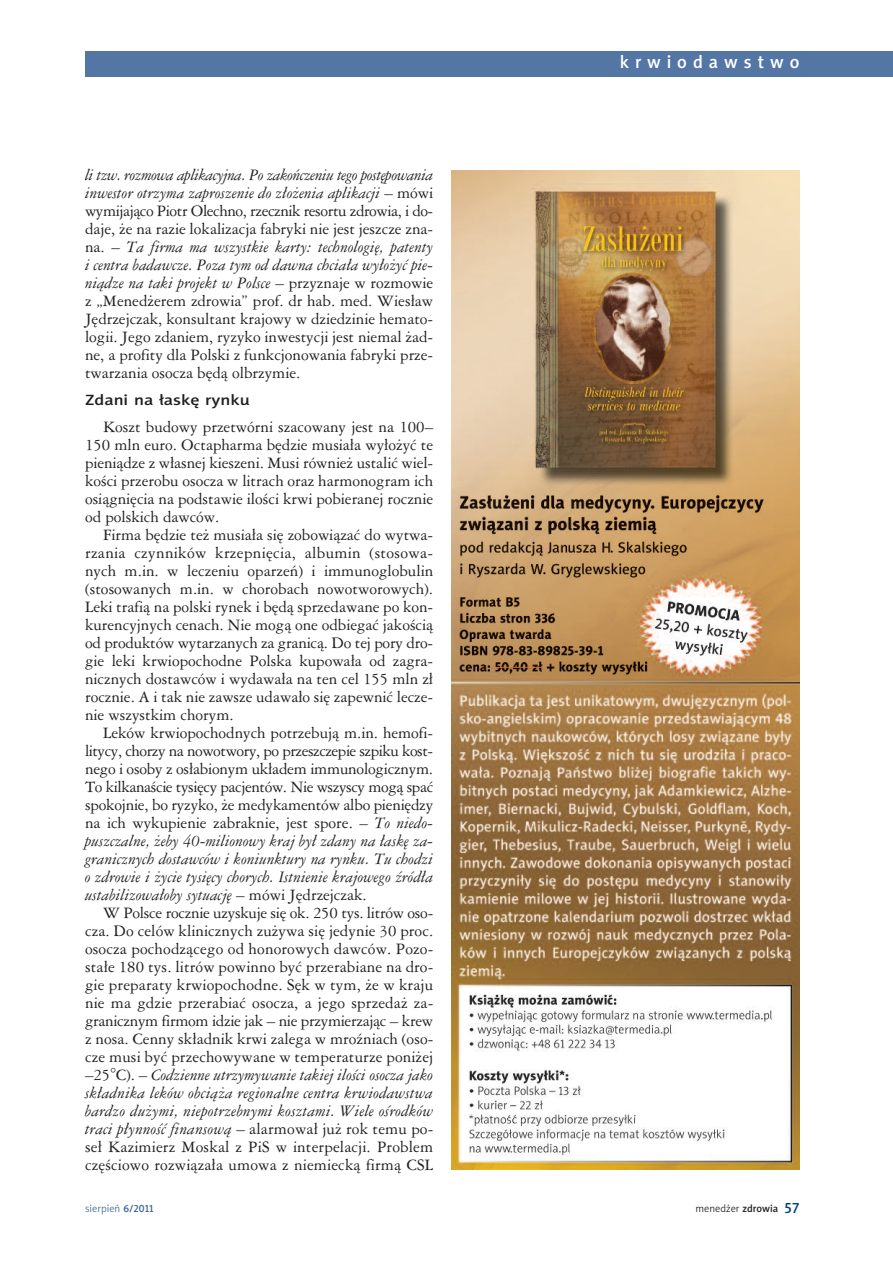
<style>
.page{position:relative;width:893px;height:1263px;background:#fff}
.page>*{position:absolute;margin:0;border:0;box-sizing:border-box;transform-origin:0 0}
.t1{font:18px "Naomi Sans EFNPS Medium";letter-spacing:.335em;color:#fff}
.t2{font:15px/18px "Ameri Garmnd PL";color:#231f20;text-align:justify}
.t3{font:15px "Naomi Sans EFNPS Medium";color:#231f20;scale:1.2 1}
.t4{font:10.5px "Naomi Sans EFNPS Light";color:#231f20}
.t5{font:10.5px "Naomi Sans EFNPS Light";color:#3d6799}
.s1{font-style:italic}
.s2{font-family:"Naomi Sans EFNPS Medium"}
.s3{font-family:"Naomi Sans EFNPS Medium";font-size:15px;color:#004279}
</style>
<div class="page">
<div style="left:85px;top:51px;width:808px;height:26px;background:#5476a5"></div>
<img style="left:451px;top:170px;width:348px;height:999px">
<p class="t2" style="left:85px;top:166px;width:350px"><span class="s1">li tzw. rozmowa aplikacyjna. Po zakończeniu tego postępowania inwestor otrzyma zaproszenie do złożenia aplikacji</span> – mówi wymijająco Piotr Olechno, rzecznik resortu zdrowia, i do&shy;daje, że na razie lokalizacja fabryki nie jest jeszcze zna&shy;na. – <span class="s1">Ta firma ma wszystkie karty: technologię, patenty i centra badawcze. Poza tym od dawna chciała wyłożyćpie&shy;niądze na taki projekt w Polsce</span> – przyznaje w rozmowie z „Menedżerem zdrowia” prof. dr hab. med. Wiesław Jędrzejczak, konsultant krajowy w dziedzinie hemato&shy;logii. Jego zdaniem, ryzyko inwestycji jest niemal żad&shy;ne, a profity dla Polski z funkcjonowania fabryki prze&shy;twarzania osocza będą olbrzymie.</p>
<p class="t3" style="left:85px;top:394px;width:139px">Zdani na łaskę rynku</p>
<p class="t2" style="left:85px;top:418px;width:350px;text-indent:18px">Koszt budowy przetwórni szacowany jest na 100– 150 mln euro. Octapharma będzie musiała wyłożyć te pieniądze z własnej kieszeni. Musi również ustalić wiel&shy;kości przerobu osocza w litrach oraz harmonogram ich osiągnięcia na podstawie ilości krwi pobieranej rocznie od polskich dawców.</p>
<p class="t2" style="left:85px;top:526px;width:350px;text-indent:18px">Firma będzie też musiała się zobowiązać do wytwa&shy;rzania czynników krzepnięcia, albumin (stosowa&shy;nych m.in. w leczeniu oparzeń) i immunoglobulin (stosowanych m.in. w chorobach nowotworowych).<br>Leki trafią na polski rynek i będą sprzedawane po kon&shy;kurencyjnych cenach. Nie mogą one odbiegać jakością od produktów wytarzanych za granicą. Do tej pory dro&shy;gie leki krwiopochodne Polska kupowała od zagra&shy;nicznych dostawców i wydawała na ten cel 155 mln zł rocznie. A i tak nie zawsze udawało się zapewnić lecze&shy;nie wszystkim chorym.</p>
<p class="t2" style="left:85px;top:724px;width:350px;text-indent:18px">Leków krwiopochodnych potrzebują m.in. hemofi&shy;litycy, chorzy na nowotwory, po przeszczepie szpiku kost&shy;nego i osoby z osłabionym układem immunologicznym.<br>To kilkanaście tysięcy pacjentów. Nie wszyscy mogą spać spokojnie, bo ryzyko, że medykamentów albo pieniędzy na ich wykupienie zabraknie, jest spore. – <span class="s1">To niedo&shy;puszczalne, żeby 40-milionowy kraj był zdany na łaskę za&shy;granicznych dostawców i koniunktury na rynku. Tu chodzi o zdrowie i życie tysięcy chorych. Istnienie krajowego źródła ustabilizowałoby sytuację</span> – mówi Jędrzejczak.</p>
<p class="t2" style="left:85px;top:904px;width:350px;text-indent:18px">W Polsce rocznie uzyskuje się ok. 250 tys. litrów oso&shy;cza. Do celów klinicznych zużywa się jedynie 30 proc. osocza pochodzącego od honorowych dawców. Pozo&shy;stałe 180 tys. litrów powinno być przerabiane na dro&shy;gie preparaty krwiopochodne. Sęk w tym, że w kraju nie ma gdzie przerabiać osocza, a jego sprzedaż za&shy;granicznym firmom idzie jak – nie przymierzając – krew z nosa. Cenny składnik krwi zalega w mroźniach (oso&shy;cze musi być przechowywane w temperaturze poniżej –25°C). – <span class="s1">Codzienne utrzymywanie takiej ilości osocza jako składnika leków obciąża regionalne centra krwiodawstwa bardzo dużymi, niepotrzebnymi kosztami. Wiele ośrodków traci płynnośćfinansową</span> – alarmował już rok temu po&shy;seł Kazimierz Moskal z PiS w interpelacji. Problem częściowo rozwiązała umowa z niemiecką firmą CSL</p>
<p class="t1" style="left:620px;top:55px;width:181px">krwiodawstwo</p>
<p class="t5" style="left:85px;top:1204px;width:70px">sierpień <span class="s2">6/2011</span></p>
<p class="t4" style="left:695px;top:1204px;width:105px">menedżer <span class="s2">zdrowia</span> <span class="s3">57</span></p>
</div>
